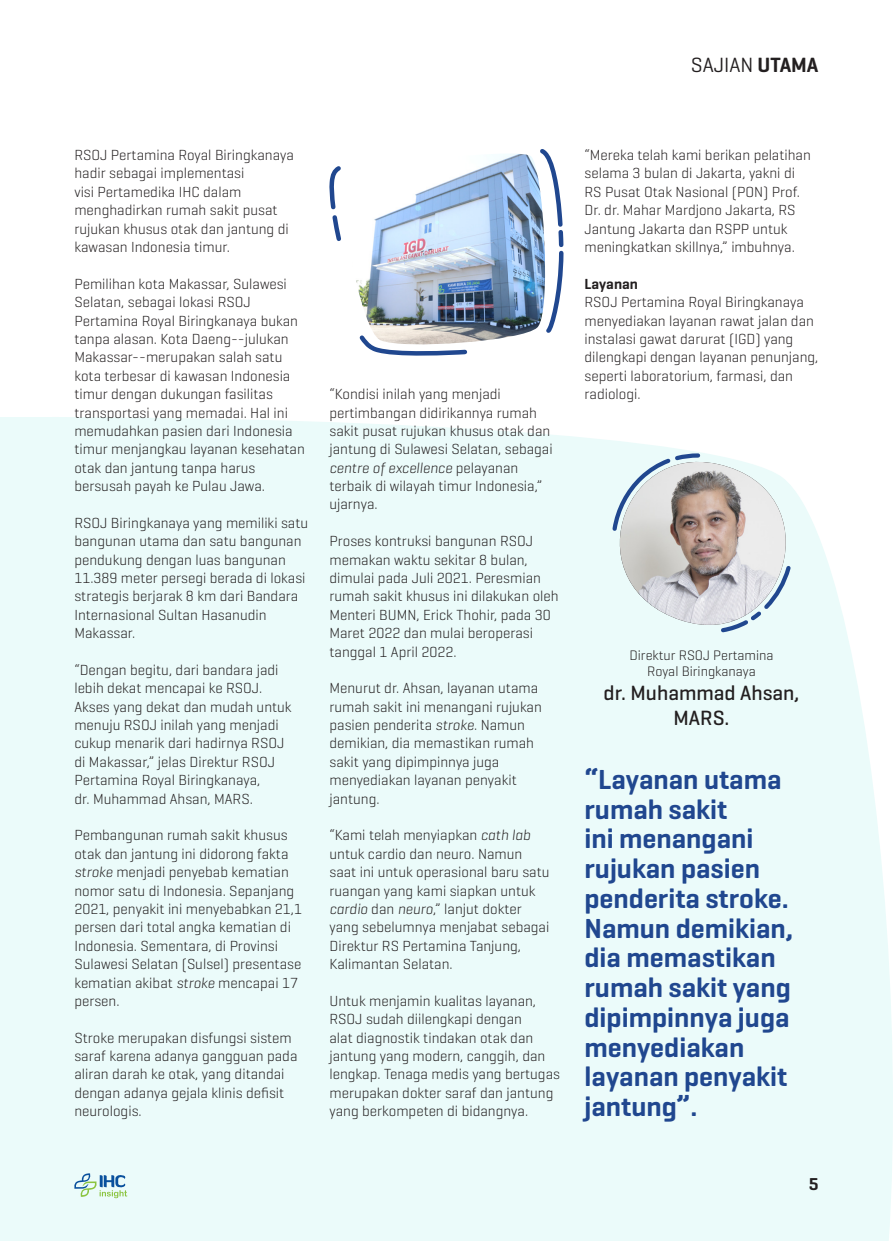
<style>
.page{position:relative;width:893px;height:1241px;background:#fff}
.page>*{position:absolute;margin:0;border:0;box-sizing:border-box;transform-origin:0 0}
.t1{font:600 28px/29.8px "Geogrotesque";color:#20478f}
.t2{font:500 21px/24.5px "Geogrotesque";color:#231f20;text-align:center}
.t3{font:21px "Geogrotesque";color:#231f20}
.t4{font:600 17.5px "Geogrotesque";color:#231f20}
.t5{font:300 14.88px/18.4px "Geogrotesque";color:#231f20}
.t6{font:600 14.88px "Geogrotesque";color:#231f20}
.t7{font:300 14px "Geogrotesque";color:#231f20}
.s1{font-weight:600}
.s2{font-style:italic}
</style>
<div class="page">
<div style="left:0;top:417px;width:893px;height:823px;background:#ebfbfa"></div>
<svg style="left:575px;top:442px;width:260px;height:213px;fill:#ebfbfa"></svg>
<img style="left:618px;top:462px;width:169px;height:164px">
<svg style="left:74px;top:1172px;width:53px;height:25px"></svg>
<svg style="left:329px;top:149px;width:235px;height:207px"></svg>
<img style="left:342px;top:153px;width:205px;height:193px">
<p class="t3" style="left:691px;top:52px;width:129px">SAJIAN <span class="s1">UTAMA</span></p>
<p class="t5" style="left:74px;top:145px;width:221px">RSOJ Pertamina Royal Biringkanaya hadir sebagai implementasi<br>visi Pertamedika IHC dalam menghadirkan rumah sakit pusat rujukan khusus otak dan jantung di kawasan Indonesia timur.</p>
<p class="t5" style="left:74px;top:274px;width:232px">Pemilihan kota Makassar, Sulawesi Selatan, sebagai lokasi RSOJ Pertamina Royal Biringkanaya bukan tanpa alasan. Kota Daeng--julukan Makassar--merupakan salah satu kota terbesar di kawasan Indonesia timur dengan dukungan fasilitas transportasi yang memadai. Hal ini memudahkan pasien dari Indonesia timur menjangkau layanan kesehatan otak dan jantung tanpa harus bersusah payah ke Pulau Jawa.</p>
<p class="t5" style="left:74px;top:513px;width:235px">RSOJ Biringkanaya yang memiliki satu bangunan utama dan satu bangunan pendukung dengan luas bangunan<br>11.389 meter persegi berada di lokasi strategis berjarak 8 km dari Bandara<br>Internasional Sultan Hasanudin<br>Makassar.</p>
<p class="t5" style="left:74px;top:660px;width:219px">“Dengan begitu, dari bandara jadi lebih dekat mencapai ke RSOJ.<br>Akses yang dekat dan mudah untuk menuju RSOJ inilah yang menjadi cukup menarik dari hadirnya RSOJ di Makassar,” jelas Direktur RSOJ<br>Pertamina Royal Biringkanaya,</p>
<p class="t5" style="left:74px;top:788px;width:180px">dr. Muhammad Ahsan, MARS.</p>
<p class="t5" style="left:74px;top:825px;width:229px">Pembangunan rumah sakit khusus otak dan jantung ini didorong fakta <span class="s2">stroke</span> menjadi penyebab kematian nomor satu di Indonesia. Sepanjang<br>2021, penyakit ini menyebabkan 21,1 persen dari total angka kematian di<br>Indonesia. Sementara, di Provinsi<br>Sulawesi Selatan (Sulsel) presentase kematian akibat <span class="s2">stroke</span> mencapai 17 persen.</p>
<p class="t5" style="left:74px;top:1027px;width:225px">Stroke merupakan disfungsi sistem saraf karena adanya gangguan pada aliran darah ke otak, yang ditandai dengan adanya gejala klinis defisit neurologis.</p>
<p class="t5" style="left:329px;top:384px;width:225px">“Kondisi inilah yang menjadi pertimbangan didirikannya rumah sakit pusat rujukan khusus otak dan jantung di Sulawesi Selatan, sebagai <span class="s2">centre of excellence</span> pelayanan terbaik di wilayah timur Indonesia,” ujarnya.</p>
<p class="t5" style="left:329px;top:531px;width:231px">Proses kontruksi bangunan RSOJ memakan waktu sekitar 8 bulan, dimulai pada Juli 2021. Peresmian rumah sakit khusus ini dilakukan oleh<br>Menteri BUMN, Erick Thohir, pada 30<br>Maret 2022 dan mulai beroperasi tanggal 1 April 2022.</p>
<p class="t5" style="left:329px;top:678px;width:214px">Menurut dr. Ahsan, layanan utama rumah sakit ini menangani rujukan pasien penderita <span class="s2">stroke</span>. Namun demikian, dia memastikan rumah sakit yang dipimpinnya juga menyediakan layanan penyakit jantung.</p>
<p class="t5" style="left:329px;top:825px;width:222px">“Kami telah menyiapkan <span class="s2">cath lab </span>untuk cardio dan neuro. Namun saat ini untuk operasional baru satu ruangan yang kami siapkan untuk <span class="s2">cardio</span> dan <span class="s2">neuro</span>,” lanjut dokter yang sebelumnya menjabat sebagai<br>Direktur RS Pertamina Tanjung,<br>Kalimantan Selatan.</p>
<p class="t5" style="left:329px;top:990px;width:232px">Untuk menjamin kualitas layanan, RSOJ sudah diilengkapi dengan<br>alat diagnostik tindakan otak dan jantung yang modern, canggih, dan lengkap. Tenaga medis yang bertugas merupakan dokter saraf dan jantung yang berkompeten di bidangnya.</p>
<p class="t5" style="left:584px;top:145px;width:228px">“Mereka telah kami berikan pelatihan selama 3 bulan di Jakarta, yakni di RS Pusat Otak Nasional (PON) Prof.<br>Dr. dr. Mahar Mardjono Jakarta, RS Jantung Jakarta dan RSPP untuk meningkatkan skillnya,” imbuhnya.</p>
<p class="t6" style="left:584px;top:274px;width:55px">Layanan</p>
<p class="t5" style="left:584px;top:292px;width:235px">RSOJ Pertamina Royal Biringkanaya menyediakan layanan rawat jalan dan instalasi gawat darurat (IGD) yang dilengkapi dengan layanan penunjang, seperti laboratorium, farmasi, dan radiologi.</p>
<p class="t7" style="left:629px;top:646px;width:146px">Direktur RSOJ Pertamina</p>
<p class="t7" style="left:647px;top:662px;width:110px">Royal Biringkanaya</p>
<p class="t2" style="left:604px;top:680px;width:197px">dr. Muhammad Ahsan,<br>MARS.</p>
<p class="t1" style="left:584px;top:764px;width:210px">“Layanan utama rumah sakit<br>ini menangani rujukan pasien penderita stroke.<br>Namun demikian, dia memastikan rumah sakit yang dipimpinnya juga menyediakan layanan penyakit jantung”.</p>
<p class="t4" style="left:809px;top:1172px;width:11px">5</p>
</div>
